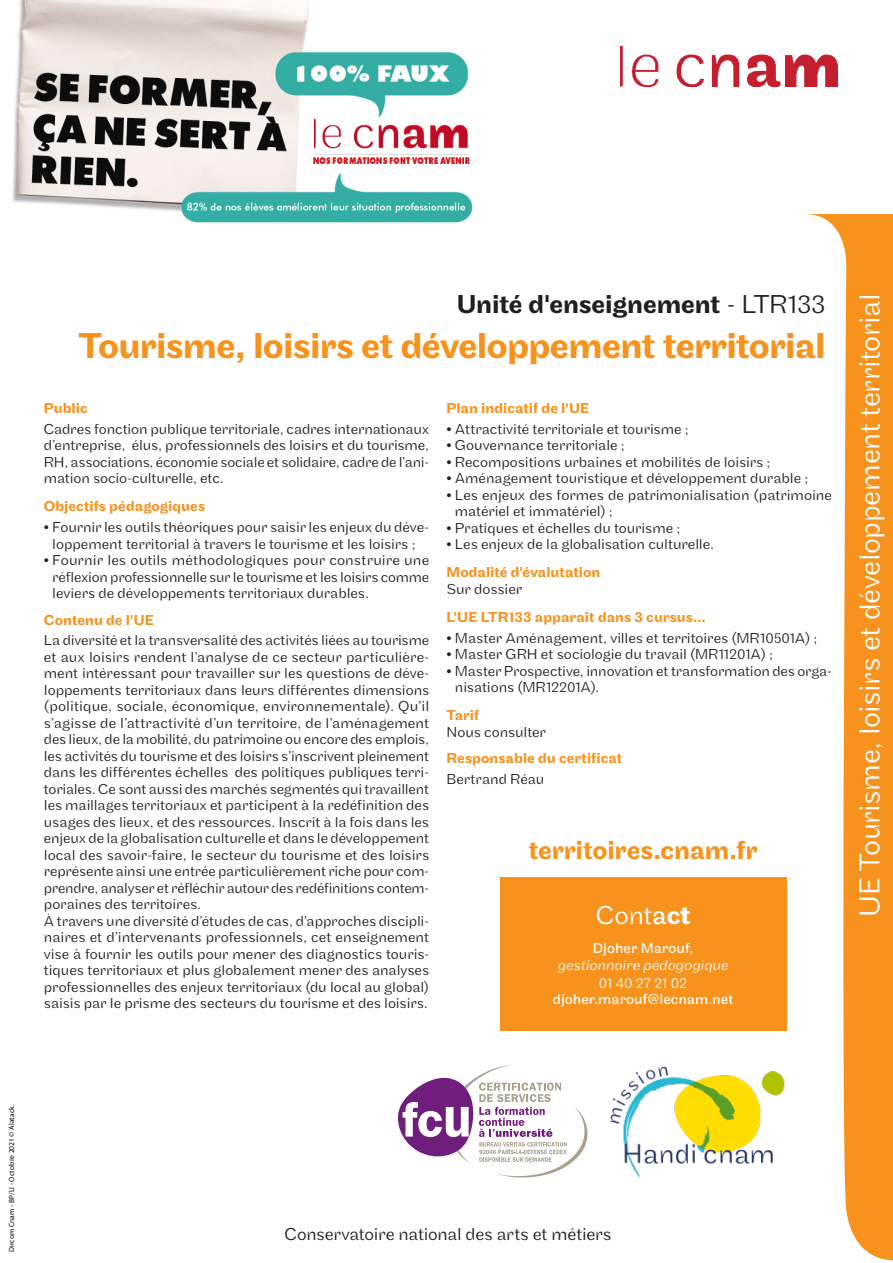
<style>
.page{position:relative;width:893px;height:1263px;background:#fff}
.page>*{position:absolute;margin:0;border:0;box-sizing:border-box;transform-origin:0 0}
.en_tete{font:500 37.5px "Maple";letter-spacing:-.02em;color:#f7931d}
.t1{font:300 30px "Maple";letter-spacing:-.015em;color:#fff}
.en_tete-2{font:500 27px "Maple";letter-spacing:-.005em;color:#231f20}
.t2{font:500 27px "Maple";letter-spacing:-.01em;color:#f7931d}
.titre{font:300 27px "Maple";color:#fff}
.Texte_courant{font:300 18px "Maple";letter-spacing:-.01em;color:#231f20}
.texte{font:300 15px/16.5px "Maple";letter-spacing:-.005em;color:#231f20;text-align:justify}
.texte-2{font:500 15px "Maple";letter-spacing:.005em;color:#f7931d}
.texte-3{font:15px "Maple";letter-spacing:.005em;color:#fff}
.texte-4{font:italic 300 15px "Maple";color:#fff}
.texte-5{font:300 15px "Maple";color:#fff}
.t3{font:7.5px "Myriad Pro";letter-spacing:.015em;color:#000}
.s1{font-weight:300}
.s2{font-weight:500}
.s3{font-weight:400}
.s4{font-weight:700}
</style>
<div class="page">
<svg style="left:806px;top:214px;width:87px;height:1047px;fill:#f7931d"></svg>
<img style="left:621px;top:47px;width:217px;height:40px">
<div style="left:0;top:293px;width:826px;height:77px;background:#fff"></div>
<div style="left:500px;top:877px;width:286px;height:154px;background:#f7931d"></div>
<img style="left:12px;top:0;width:461px;height:223px">
<svg style="left:397px;top:1065px;width:191px;height:113px"></svg>
<img style="left:610px;top:1066px;width:174px;height:111px">
<p class="en_tete-2" style="left:457px;top:289px;width:370px">Unité d'enseignement <span class="s1">- LTR133</span></p>
<p class="en_tete" style="left:79px;top:324px;width:749px">Tourisme, loisirs et développement territorial</p>
<p class="texte-2" style="left:44px;top:399px;width:45px">Public</p>
<p class="texte" style="left:44px;top:421px;width:387px">Cadres fonction publique territoriale, cadres internationaux d’entreprise, élus, professionnels des loisirs et du tourisme, RH, associations, économie sociale et solidaire, cadre de l’ani&shy;mation socio-culturelle, etc.</p>
<p class="texte-2" style="left:44px;top:498px;width:163px">Objectifs pédagogiques</p>
<p class="texte" style="left:44px;top:519px;width:387px;text-align:center"><span class="s2">•</span> Fournir les outils théoriques pour saisir les enjeux du déve&shy;loppement territorial à travers le tourisme et les loisirs ;</p>
<p class="texte" style="left:52px;top:552px;width:378px;text-indent:-8px"><span class="s2">•</span> Fournir les outils méthodologiques pour construire une réflexion professionnelle sur le tourisme et les loisirs comme leviers de développements territoriaux durables.</p>
<p class="texte-2" style="left:44px;top:611px;width:112px">Contenu de l'UE</p>
<p class="texte" style="left:44px;top:632px;width:387px">La diversité et la transversalité des activités liées au tourisme et aux loisirs rendent l’analyse de ce secteur particulière&shy;ment intéressant pour travailler sur les questions de déve&shy;loppements territoriaux dans leurs différentes dimensions (politique, sociale, économique, environnementale). Qu’il s’agisse de l’attractivité d’un territoire, de l’aménagement des lieux, de la mobilité, du patrimoine ou encore des emplois, les activités du tourisme et des loisirs s’inscrivent pleinement dans les différentes échelles des politiques publiques terri&shy;toriales. Ce sont aussi des marchés segmentés qui travaillent les maillages territoriaux et participent à la redéfinition des usages des lieux, et des ressources. Inscrit à la fois dans les enjeux de la globalisation culturelle et dans le développement local des savoir-faire, le secteur du tourisme et des loisirs représente ainsi une entrée particulièrement riche pour com&shy;prendre, analyser et réfléchir autour des redéfinitions contem&shy;poraines des territoires.</p>
<p class="texte" style="left:44px;top:913px;width:387px">À travers une diversité d’études de cas, d’approches discipli&shy;naires et d’intervenants professionnels, cet enseignement vise à fournir les outils pour mener des diagnostics touris&shy;tiques territoriaux et plus globalement mener des analyses professionnelles des enjeux territoriaux (du local au global) saisis par le prisme des secteurs du tourisme et des loisirs.</p>
<p class="texte-2" style="left:446px;top:399px;width:144px">Plan indicatif de l'UE</p>
<p class="texte" style="left:446px;top:421px;width:244px"><span class="s2">•</span> Attractivité territoriale et tourisme ;</p>
<p class="texte" style="left:446px;top:437px;width:180px"><span class="s2">•</span> Gouvernance territoriale ;</p>
<p class="texte" style="left:446px;top:454px;width:326px"><span class="s2">•</span> Recompositions urbaines et mobilités de loisirs ;</p>
<p class="texte" style="left:446px;top:470px;width:363px"><span class="s2">•</span> Aménagement touristique et développement durable ;</p>
<p class="texte" style="left:455px;top:487px;width:378px;text-indent:-8px"><span class="s2">•</span> Les enjeux des formes de patrimonialisation (patrimoine matériel et immatériel) ;</p>
<p class="texte" style="left:446px;top:520px;width:235px"><span class="s2">•</span> Pratiques et échelles du tourisme ;</p>
<p class="texte" style="left:446px;top:536px;width:269px"><span class="s2">•</span> Les enjeux de la globalisation culturelle.</p>
<p class="texte-2" style="left:446px;top:564px;width:155px">Modalité d'évalutation</p>
<p class="texte" style="left:446px;top:581px;width:77px">Sur dossier</p>
<p class="texte-2" style="left:446px;top:608px;width:261px">L'UE LTR133 apparaît dans 3 cursus...</p>
<p class="texte" style="left:446px;top:629px;width:372px"><span class="s2">•</span> Master Aménagement, villes et territoires (MR10501A) ;</p>
<p class="texte" style="left:446px;top:646px;width:328px"><span class="s2">•</span> Master GRH et sociologie du travail (MR11201A) ;</p>
<p class="texte" style="left:455px;top:662px;width:378px;text-indent:-8px"><span class="s2">•</span> Master Prospective, innovation et transformation des orga&shy;nisations (MR12201A).</p>
<p class="texte-2" style="left:446px;top:706px;width:34px">Tarif</p>
<p class="texte" style="left:446px;top:723px;width:101px">Nous consulter</p>
<p class="texte-2" style="left:446px;top:749px;width:177px">Responsable du certificat</p>
<p class="texte" style="left:446px;top:771px;width:99px">Bertrand Réau</p>
<p class="t2" style="left:529px;top:835px;width:230px">territoires.cnam.fr</p>
<p class="titre" style="left:596px;top:900px;width:96px">Cont<span class="s3">a</span><span class="s2">c</span><span class="s4">t</span></p>
<p class="texte-3" style="left:593px;top:940px;width:102px">Djoher Marouf,</p>
<p class="texte-4" style="left:558px;top:956px;width:172px">gestionnaire pédagogique</p>
<p class="texte-5" style="left:599px;top:974px;width:90px">01 40 27 21 02</p>
<p class="texte-3" style="left:553px;top:991px;width:182px">djoher.marouf@lecnam.net</p>
<p class="t1" style="left:852px;top:916px;width:625px;rotate:-90deg">UE Tourisme, loisirs et développement territorial</p>
<p class="t3" style="left:7px;top:1252px;width:149px;rotate:-90deg">Dircom Cnam - BP/LI - Octobre 2021 © Alatack.</p>
<p class="Texte_courant" style="left:284px;top:1224px;width:329px">Conservatoire national des arts et métiers</p>
</div>
